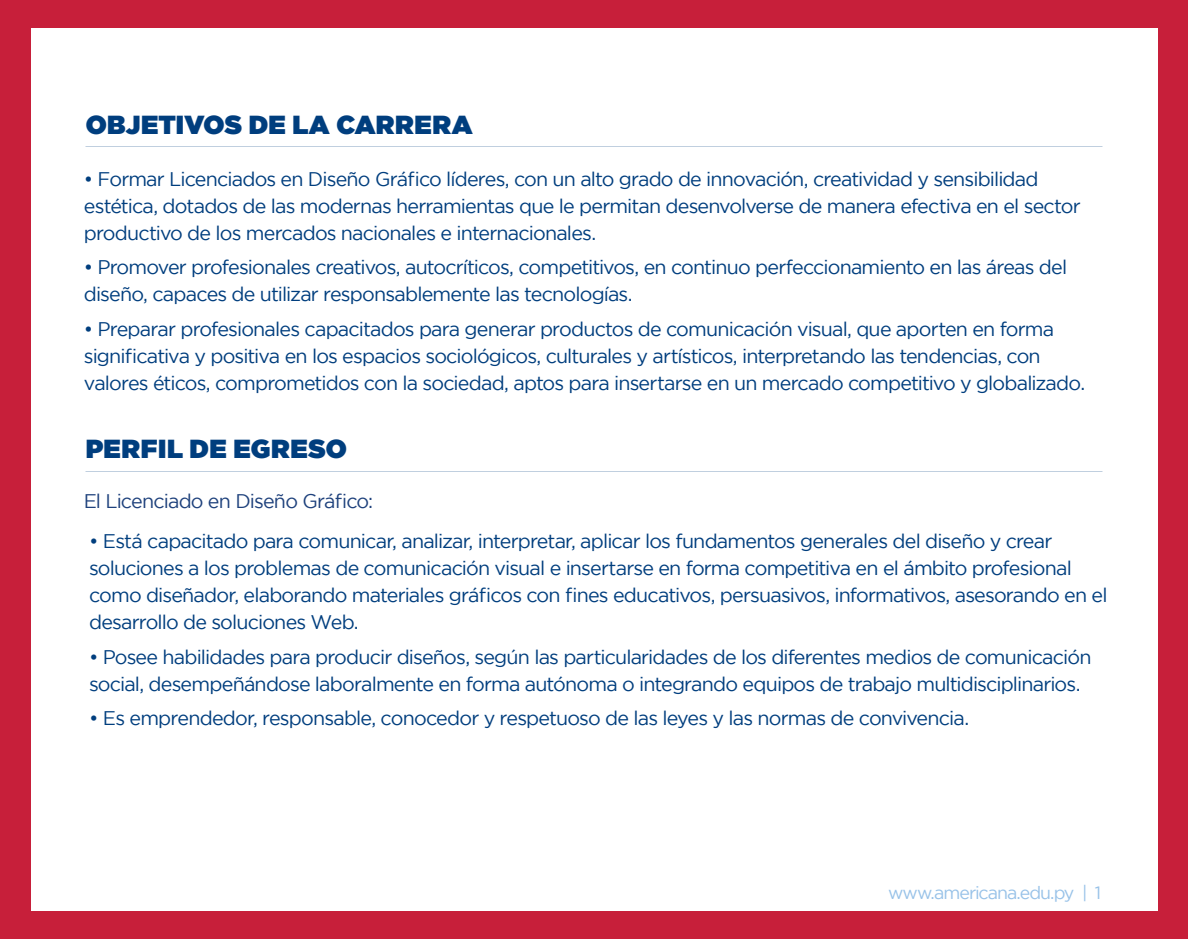
<style>
.page{position:relative;width:1188px;height:939px;background:#fff}
.page>*{position:absolute;margin:0;border:0;box-sizing:border-box;transform-origin:0 0}
.t1{font:900 25.95px "Gotham";letter-spacing:.015em;color:#003e7e}
.t2{font:19.65px/27px "Gotham";letter-spacing:-.04em;color:#003e7e}
.t3{font:19.65px "Gotham";letter-spacing:-.045em;color:#1e417c}
.t4{font:17.85px "Gotham";letter-spacing:-.06em;color:#98c2e8}
</style>
<div class="page">
<div style="left:0;top:0;width:1188px;height:938px;background:#c71f3a"></div>
<div style="left:31px;top:28px;width:1126px;height:882px;background:#fff"></div>
<h1 class="t1" style="left:86px;top:106px;width:389px">OBJETIVOS DE LA CARRERA</h1>
<p class="t2" style="left:84px;top:165px;width:998px">• Formar Licenciados en Diseño Gráfico líderes, con un alto grado de innovación, creatividad y sensibilidad estética, dotados de las modernas herramientas que le permitan desenvolverse de manera efectiva en el sector productivo de los mercados nacionales e internacionales.</p>
<p class="t2" style="left:84px;top:253px;width:985px">• Promover profesionales creativos, autocríticos, competitivos, en continuo perfeccionamiento en las áreas del diseño, capaces de utilizar responsablemente las tecnologías.</p>
<p class="t2" style="left:84px;top:315px;width:1003px">• Preparar profesionales capacitados para generar productos de comunicación visual, que aporten en forma significativa y positiva en los espacios sociológicos, culturales y artísticos, interpretando las tendencias, con valores éticos, comprometidos con la sociedad, aptos para insertarse en un mercado competitivo y globalizado.</p>
<h1 class="t1" style="left:86px;top:430px;width:263px">PERFIL DE EGRESO</h1>
<p class="t3" style="left:84px;top:488px;width:291px">El Licenciado en Diseño Gráfico:</p>
<p class="t2" style="left:89px;top:527px;width:1020px">• Está capacitado para comunicar, analizar, interpretar, aplicar los fundamentos generales del diseño y crear soluciones a los problemas de comunicación visual e insertarse en forma competitiva en el ámbito profesional como diseñador, elaborando materiales gráficos con fines educativos, persuasivos, informativos, asesorando en el desarrollo de soluciones Web.</p>
<p class="t2" style="left:89px;top:642px;width:1004px">• Posee habilidades para producir diseños, según las particularidades de los diferentes medios de comunicación social, desempeñándose laboralmente en forma autónoma o integrando equipos de trabajo multidisciplinarios.</p>
<p class="t2" style="left:89px;top:704px;width:882px">• Es emprendedor, responsable, conocedor y respetuoso de las leyes y las normas de convivencia.</p>
<p class="t4" style="left:888px;top:881px;width:215px">www.americana.edu.py | 1</p>
</div>
